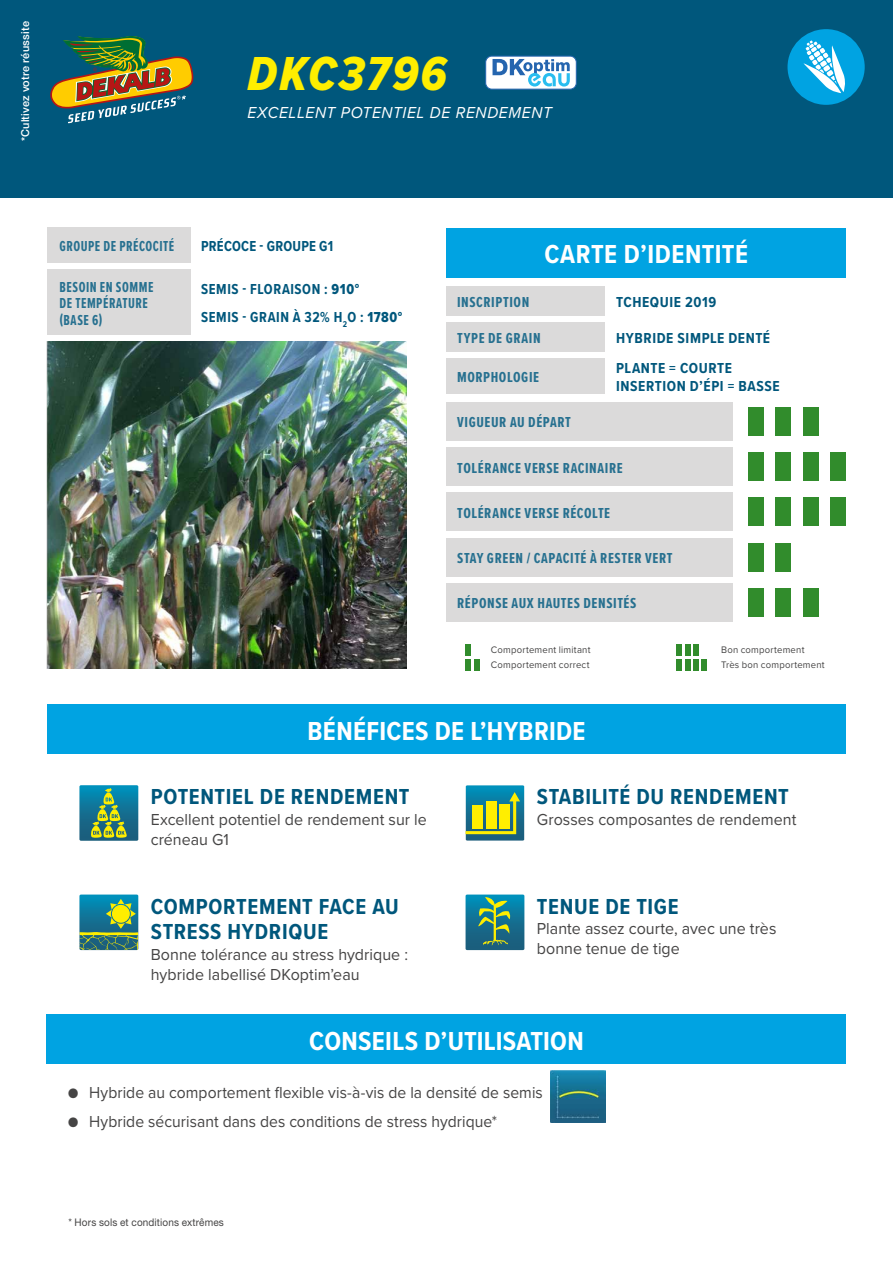
<style>
.page{position:relative;width:893px;height:1263px;background:#fff}
.page>*{position:absolute;margin:0;border:0;box-sizing:border-box;transform-origin:0 0}
.t1{font:49.5px "Proxima Nova Cond Extrabld It";letter-spacing:.05em;color:#fe0}
.t2{font:700 27px "Proxima Nova Cond";letter-spacing:.01em;color:#fff}
.t3{font:700 22.5px/25.5px "Proxima Nova Cond";letter-spacing:.03em;color:#00577c}
.t4{font:16.5px/19.8px "Proxima Nova";letter-spacing:.005em;color:#454444}
.t5{font:16.5px "Proxima Nova";letter-spacing:.005em;color:#454444;scale:.95 1}
.t6{font:italic 16.5px "Proxima Nova";letter-spacing:.035em;color:#fff;scale:.95 1}
.t7{font:700 15px "Proxima Nova Ex Cn";letter-spacing:.035em;color:#00577c;scale:1.05 1}
.t8{font:700 15px/17.7px "Proxima Nova Cond";letter-spacing:.04em;color:#00577c}
.t9{font:700 15px/16.5px "Proxima Nova Ex Cn";letter-spacing:.035em;color:#00577c;scale:.95 1}
.t10{font:700 15px/27.6px "Proxima Nova Cond";letter-spacing:.04em;color:#00577c;scale:.95 1}
.t11{font:700 15px "Proxima Nova Cond";letter-spacing:.015em;color:#00577c;scale:.95 1}
.t12{font:500 10.95px "Helvetica Neue LT Pro";letter-spacing:.015em;color:#fff}
.t13{font:10.5px "Helvetica Neue LT Pro";letter-spacing:.015em;color:#454444;scale:.95 1}
.t14{font:9.9px/15px "Proxima Nova";letter-spacing:.025em;color:#454444}
.s1{font-family:"Proxima Nova Cond Extrabld";font-weight:400}
.s2{font-family:"Proxima Nova Cond"}
</style>
<div class="page">
<div style="left:0;top:0;width:893px;height:197px;background:#00577c"></div>
<div style="left:787px;top:29px;width:78px;height:76px;background:#00a3e2;border-radius:50%"></div>
<svg style="left:803px;top:41px;width:42px;height:52px"></svg>
<svg style="left:50px;top:36px;width:143px;height:87px"></svg>
<div style="left:486px;top:56px;width:90px;height:33px;background:#fff;border-radius:6px"></div>
<div style="left:485px;top:56px;width:92px;height:34px;border:1px solid #2565af;border-radius:6px"></div>
<svg style="left:492px;top:59px;width:78px;height:28px"></svg>
<div style="left:47px;top:1015px;width:799px;height:49px;background:#00a3e2"></div>
<div style="left:47px;top:704px;width:799px;height:50px;background:#00a3e2"></div>
<div style="left:47px;top:227px;width:143px;height:36px;background:#d5d4d4"></div>
<div style="left:47px;top:269px;width:143px;height:66px;background:#d5d4d4"></div>
<img style="left:47px;top:341px;width:360px;height:328px">
<div style="left:446px;top:228px;width:400px;height:49px;background:#00a3e2"></div>
<div style="left:447px;top:402px;width:286px;height:39px;background:#d5d4d4"></div>
<div style="left:447px;top:447px;width:286px;height:39px;background:#d5d4d4"></div>
<div style="left:447px;top:492px;width:286px;height:39px;background:#d5d4d4"></div>
<div style="left:446px;top:286px;width:159px;height:30px;background:#d5d4d4"></div>
<div style="left:446px;top:322px;width:159px;height:30px;background:#d5d4d4"></div>
<div style="left:446px;top:358px;width:159px;height:35px;background:#d5d4d4"></div>
<div style="left:447px;top:538px;width:286px;height:39px;background:#d5d4d4"></div>
<div style="left:748px;top:407px;width:16px;height:29px;background:#318c2c"></div>
<div style="left:776px;top:407px;width:15px;height:29px;background:#318c2c"></div>
<div style="left:803px;top:407px;width:15px;height:29px;background:#318c2c"></div>
<div style="left:748px;top:543px;width:16px;height:28px;background:#318c2c"></div>
<div style="left:776px;top:543px;width:15px;height:28px;background:#318c2c"></div>
<div style="left:748px;top:452px;width:16px;height:29px;background:#318c2c"></div>
<div style="left:776px;top:452px;width:15px;height:29px;background:#318c2c"></div>
<div style="left:803px;top:452px;width:15px;height:29px;background:#318c2c"></div>
<div style="left:831px;top:452px;width:15px;height:29px;background:#318c2c"></div>
<div style="left:831px;top:498px;width:15px;height:28px;background:#318c2c"></div>
<div style="left:748px;top:498px;width:16px;height:28px;background:#318c2c"></div>
<div style="left:776px;top:498px;width:15px;height:28px;background:#318c2c"></div>
<div style="left:803px;top:498px;width:15px;height:28px;background:#318c2c"></div>
<div style="left:447px;top:583px;width:286px;height:39px;background:#d5d4d4"></div>
<div style="left:748px;top:588px;width:16px;height:29px;background:#318c2c"></div>
<div style="left:776px;top:588px;width:15px;height:29px;background:#318c2c"></div>
<div style="left:803px;top:588px;width:15px;height:29px;background:#318c2c"></div>
<div style="left:465px;top:644px;width:6px;height:11px;background:#318c2c"></div>
<div style="left:465px;top:659px;width:6px;height:11px;background:#318c2c"></div>
<div style="left:474px;top:659px;width:6px;height:11px;background:#318c2c"></div>
<div style="left:676px;top:644px;width:6px;height:11px;background:#318c2c"></div>
<div style="left:684px;top:644px;width:6px;height:11px;background:#318c2c"></div>
<div style="left:693px;top:644px;width:6px;height:11px;background:#318c2c"></div>
<div style="left:676px;top:659px;width:6px;height:11px;background:#318c2c"></div>
<div style="left:684px;top:659px;width:6px;height:11px;background:#318c2c"></div>
<div style="left:693px;top:659px;width:6px;height:11px;background:#318c2c"></div>
<div style="left:701px;top:659px;width:6px;height:11px;background:#318c2c"></div>
<img style="left:551px;top:1071px;width:54px;height:51px">
<svg style="left:79px;top:894px;width:60px;height:57px;background:#4a917d"></svg>
<svg style="left:79px;top:785px;width:60px;height:56px;background:#3f8c7f"></svg>
<svg style="left:465px;top:785px;width:60px;height:56px;background:#6aa469"></svg>
<svg style="left:465px;top:894px;width:60px;height:57px;background:#378688"></svg>
<p class="t12" style="left:19px;top:141px;width:122px;rotate:-90deg">*Cultivez votre réussite</p>
<h1 class="t1" style="left:247px;top:37px;width:201px">DKC3796</h1>
<p class="t6" style="left:247px;top:100px;width:322px">EXCELLENT POTENTIEL DE RENDEMENT</p>
<p class="t9" style="left:60px;top:238px;width:122px">GROUPE DE PRÉCOCITÉ</p>
<p class="t9" style="left:60px;top:278px;width:100px">BESOIN EN SOMME<br>DE TEMPÉRATURE (BASE 6)</p>
<p class="t11" style="left:201px;top:235px;width:140px">PRÉCOCE - GROUPE G1</p>
<p class="t10" style="left:201px;top:275px;width:213px">SEMIS - FLORAISON : <span class="s1">910°<br></span>SEMIS - GRAIN À 32% H<sub>2</sub>O : <span class="s1">1780°</span></p>
<h2 class="t2" style="left:545px;top:235px;width:205px">CARTE D’IDENTITÉ</h2>
<p class="t7" style="left:457px;top:291px;width:70px">INSCRIPTION</p>
<p class="t7" style="left:457px;top:327px;width:81px">TYPE DE GRAIN</p>
<p class="t7" style="left:457px;top:366px;width:80px">MORPHOLOGIE</p>
<p class="t8" style="left:616px;top:292px;width:102px">TCHEQUIE 2019</p>
<p class="t8" style="left:616px;top:329px;width:156px">HYBRIDE SIMPLE DENTÉ</p>
<p class="t8" style="left:616px;top:359px;width:165px">PLANTE = COURTE<br>INSERTION D’ÉPI = BASSE</p>
<p class="t7" style="left:457px;top:411px;width:110px">VIGUEUR AU DÉPART</p>
<p class="t7" style="left:457px;top:457px;width:159px">TOLÉRANCE VERSE RACINAIRE</p>
<p class="t7" style="left:457px;top:502px;width:147px">TOLÉRANCE VERSE RÉCOLTE</p>
<p class="t7" style="left:457px;top:547px;width:207px">STAY GREEN / CAPACITÉ À RESTER VERT</p>
<p class="t7" style="left:457px;top:592px;width:172px">RÉPONSE AUX HAUTES DENSITÉS</p>
<p class="t14" style="left:491px;top:642px;width:101px">Comportement limitant<br>Comportement correct</p>
<p class="t14" style="left:721px;top:642px;width:105px">Bon comportement<br>Très bon comportement</p>
<h2 class="t2" style="left:307px;top:711px;width:280px">BÉNÉFICES DE L’HYBRIDE</h2>
<h3 class="t3" style="left:151px;top:784px;width:260px">POTENTIEL DE RENDEMENT</h3>
<p class="t4" style="left:151px;top:809px;width:278px">Excellent potentiel de rendement sur le créneau G1</p>
<h3 class="t3" style="left:151px;top:893px;width:249px">COMPORTEMENT FACE AU<br>STRESS HYDRIQUE</h3>
<p class="t4" style="left:151px;top:944px;width:259px">Bonne tolérance au stress hydrique : hybride labellisé DKoptim’eau</p>
<h3 class="t3" style="left:537px;top:784px;width:253px">STABILITÉ DU RENDEMENT</h3>
<p class="t4" style="left:537px;top:809px;width:261px">Grosses composantes de rendement</p>
<h3 class="t3" style="left:537px;top:893px;width:143px">TENUE DE TIGE</h3>
<p class="t4" style="left:537px;top:918px;width:241px">Plante assez courte, avec une très bonne tenue de tige</p>
<h2 class="t2" style="left:309px;top:1021px;width:276px">CONSEILS D’UTILISATION</h2>
<p class="t5" style="left:68px;top:1080px;width:501px"><span class="s2">●</span> Hybride au comportement flexible vis-à-vis de la densité de semis</p>
<p class="t5" style="left:68px;top:1109px;width:453px"><span class="s2">●</span> Hybride sécurisant dans des conditions de stress hydrique*</p>
<p class="t13" style="left:68px;top:1216px;width:165px">* Hors sols et conditions extrêmes</p>
</div>
